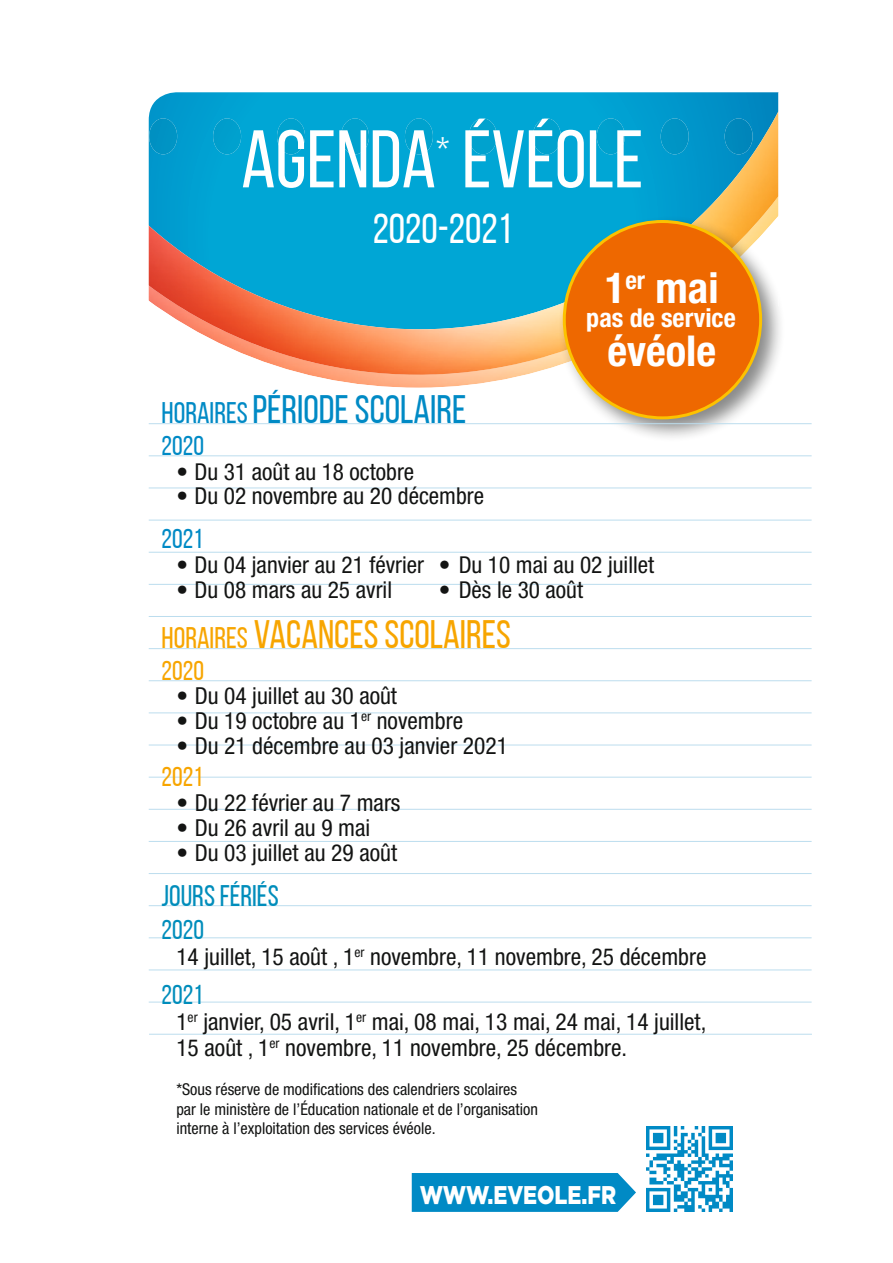
<style>
.page{position:relative;width:893px;height:1263px;background:#fff}
.page>*{position:absolute;margin:0;border:0;box-sizing:border-box;transform-origin:0 0}
.txt_thermo_base{font:81.45px "Bebas Neue";color:#fff}
.txt_thermo_base-2{font:700 condensed 42.6px "Helvetica Neue LT Std";color:#fff}
.txt_thermo_base-3{font:41.85px "Bebas Neue";color:#fff}
.titre{font:39.6px "Bebas Neue";color:#f7a500}
.titre-2{font:39.6px "Bebas Neue";color:#008ac5}
.txt_thermo_base-4{font:33.9px "Bebas Neue";color:#fff}
.titre-3{font:29.7px "Bebas Neue";color:#008dbb}
.année{font:27.3px "Bebas Neue";color:#008ac5}
.année-2{font:27.3px "Bebas Neue";color:#f7a500}
.année-3{font:27.3px "Bebas Neue";color:#008dbb}
.txt_thermo_base-5{font:700 condensed 26.1px "Helvetica Neue LT Std";color:#fff}
.txt_thermo_base-6{font:900 25.65px "Gotham";color:#fff;scale:.82 1}
.base{font:condensed 23.4px/26.1px "Helvetica Neue LT Std";color:#131413}
.base-2{font:condensed 23.25px "Helvetica Neue LT Std";color:#131413}
.base-3{font:condensed 16.35px/19.5px "Helvetica Neue LT Std";color:#131413}
.s1{font-size:29.7px}
</style>
<div class="page">
<svg style="left:148px;top:306px;width:630px;height:407px"></svg>
<div style="left:558px;top:215px;width:228px;height:228px;background:#131413;opacity:.5"></div>
<div style="left:564px;top:221px;width:197px;height:197px;background:#ee6800;border-radius:50%"></div>
<div style="left:412px;top:1173px;width:224px;height:39px;background:#008ac5"></div>
<img style="left:646px;top:1126px;width:86px;height:86px">
<svg style="left:148px;top:92px;width:631px;height:214px;background:#2e9db4"></svg>
<hr style="left:149px;top:423px;width:663px;height:1px;background:#bcddee">
<hr style="left:149px;top:456px;width:663px;height:1px;background:#bcddee">
<hr style="left:149px;top:488px;width:663px;height:1px;background:#bcddee">
<hr style="left:149px;top:520px;width:663px;height:1px;background:#bcddee">
<hr style="left:149px;top:552px;width:663px;height:1px;background:#bcddee">
<hr style="left:149px;top:584px;width:663px;height:1px;background:#bcddee">
<hr style="left:149px;top:616px;width:663px;height:1px;background:#bcddee">
<hr style="left:149px;top:648px;width:663px;height:1px;background:#bcddee">
<hr style="left:149px;top:680px;width:663px;height:1px;background:#bcddee">
<hr style="left:149px;top:713px;width:663px;height:1px;background:#bcddee">
<hr style="left:149px;top:745px;width:663px;height:1px;background:#bcddee">
<hr style="left:149px;top:777px;width:663px;height:1px;background:#bcddee">
<hr style="left:149px;top:809px;width:663px;height:1px;background:#bcddee">
<hr style="left:149px;top:841px;width:663px;height:1px;background:#bcddee">
<hr style="left:149px;top:873px;width:663px;height:1px;background:#bcddee">
<hr style="left:149px;top:905px;width:663px;height:1px;background:#bcddee">
<hr style="left:149px;top:937px;width:663px;height:1px;background:#bcddee">
<hr style="left:149px;top:970px;width:663px;height:1px;background:#bcddee">
<hr style="left:149px;top:1002px;width:663px;height:1px;background:#bcddee">
<hr style="left:149px;top:1034px;width:663px;height:1px;background:#bcddee">
<p class="txt_thermo_base" style="left:241px;top:115px;width:404px">AGENDA ÉVÉOLE</p>
<p class="txt_thermo_base-4" style="left:436px;top:131px;width:15px">*</p>
<p class="txt_thermo_base-3" style="left:373px;top:206px;width:141px">2020-2021</p>
<p class="txt_thermo_base-2" style="left:605px;top:262px;width:115px">1<sup>er</sup> mai</p>
<p class="txt_thermo_base-5" style="left:586px;top:302px;width:151px">pas de service</p>
<p class="txt_thermo_base-2" style="left:607px;top:325px;width:110px">évéole</p>
<p class="titre-2" style="left:162px;top:387px;width:306px"><span class="s1">HORAIRES</span> PÉRIODE SCOLAIRE</p>
<p class="année" style="left:162px;top:431px;width:44px">2020</p>
<p class="base-2" style="left:176px;top:458px;width:239px">• Du 31 août au 18 octobre</p>
<p class="base-2" style="left:176px;top:483px;width:309px">• Du 02 novembre au 20 décembre</p>
<p class="année" style="left:162px;top:524px;width:42px">2021</p>
<p class="base-2" style="left:176px;top:551px;width:479px">• Du 04 janvier au 21 février • Du 10 mai au 02 juillet</p>
<p class="base-2" style="left:176px;top:576px;width:217px">• Du 08 mars au 25 avril</p>
<p class="base-2" style="left:439px;top:576px;width:146px">• Dès le 30 août</p>
<p class="titre" style="left:162px;top:613px;width:351px"><span class="s1">HORAIRES</span> VACANCES SCOLAIRES</p>
<p class="année-2" style="left:162px;top:655px;width:44px">2020</p>
<p class="base" style="left:176px;top:683px;width:222px">• Du 04 juillet au 30 août</p>
<p class="base" style="left:176px;top:708px;width:288px">• Du 19 octobre au 1<sup>er</sup> novembre</p>
<p class="base" style="left:176px;top:732px;width:333px">• Du 21 décembre au 03 janvier 2021</p>
<p class="année-2" style="left:162px;top:762px;width:42px">2021</p>
<p class="base" style="left:176px;top:789px;width:226px">• Du 22 février au 7 mars</p>
<p class="base" style="left:176px;top:814px;width:195px">• Du 26 avril au 9 mai</p>
<p class="base" style="left:176px;top:839px;width:222px">• Du 03 juillet au 29 août</p>
<p class="titre-3" style="left:162px;top:879px;width:119px">JOURS FÉRIÉS</p>
<p class="année-3" style="left:162px;top:914px;width:44px">2020</p>
<p class="base" style="left:176px;top:943px;width:532px">14 juillet, 15 août , 1<sup>er</sup> novembre, 11 novembre, 25 décembre</p>
<p class="année-3" style="left:162px;top:979px;width:42px">2021</p>
<p class="base" style="left:176px;top:1008px;width:531px">1<sup>er</sup> janvier, 05 avril, 1<sup>er</sup> mai, 08 mai, 13 mai, 24 mai, 14 juillet,<br>15 août , 1<sup>er</sup> novembre, 11 novembre, 25 décembre.</p>
<p class="base-3" style="left:176px;top:1079px;width:363px">*Sous réserve de modifications des calendriers scolaires par le ministère de l’Éducation nationale et de l’organisation interne à l’exploitation des services évéole.</p>
<p class="txt_thermo_base-6" style="left:420px;top:1177px;width:241px">WWW.EVEOLE.FR</p>
</div>
